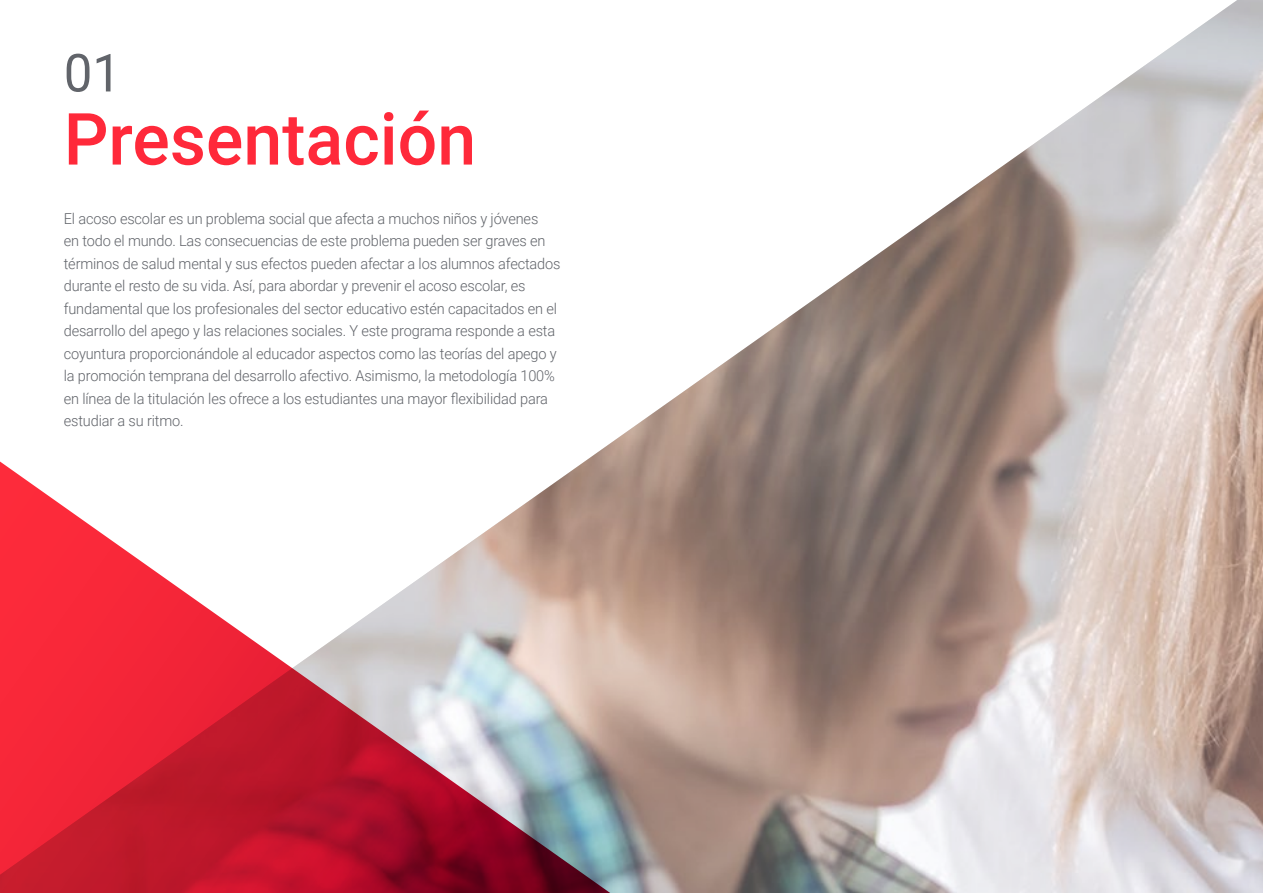
<style>
.page{position:relative;width:1263px;height:893px;background:#fff}
.page>*{position:absolute;margin:0;border:0;box-sizing:border-box;transform-origin:0 0}
.t1{font:500 72px "Roboto";color:#ff293a}
.t2{font:52.5px "Roboto";color:#61646a}
.t3{font:300 15px/22.5px "Roboto";letter-spacing:-.01em;color:#61646a}
</style>
<div class="page">
<img style="left:607px;top:0;width:656px;height:893px">
<svg style="left:0;top:446px;width:640px;height:447px"></svg>
<h2 class="t2" style="left:64px;top:36px;width:59px">01</h2>
<h1 class="t1" style="left:64px;top:89px;width:414px">Presentación</h1>
<p class="t3" style="left:64px;top:207px;width:498px">El acoso escolar es un problema social que afecta a muchos niños y jóvenes<br>en todo el mundo. Las consecuencias de este problema pueden ser graves en términos de salud mental y sus efectos pueden afectar a los alumnos afectados durante el resto de su vida. Así, para abordar y prevenir el acoso escolar, es fundamental que los profesionales del sector educativo estén capacitados en el desarrollo del apego y las relaciones sociales. Y este programa responde a esta coyuntura proporcionándole al educador aspectos como las teorías del apego y la promoción temprana del desarrollo afectivo. Asimismo, la metodología 100% en línea de la titulación les ofrece a los estudiantes una mayor flexibilidad para estudiar a su ritmo.</p>
</div>
